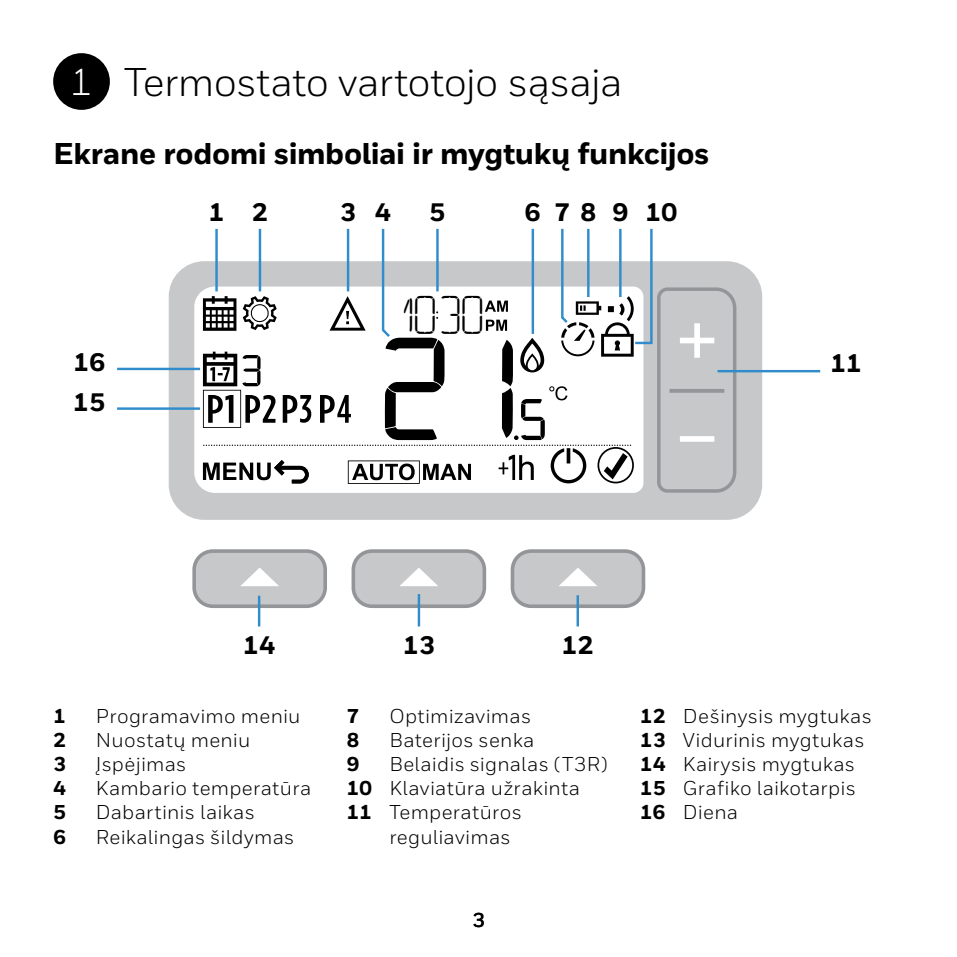
<style>
.page{position:relative;width:957px;height:957px;background:#fff}
.page>*{position:absolute;margin:0;border:0;box-sizing:border-box;transform-origin:0 0}
.t1{font:45.75px "Honeywell Lo T";color:#000}
.t2{font:40px "Honeywell Sans";letter-spacing:-.015em;color:#000}
.t3{font:37.5px "Honeywell Sans";color:#fff}
.t4{font:800 30px "Honeywell Sans";letter-spacing:-.015em;color:#000}
.t5{font:800 25.25px "Honeywell Sans";letter-spacing:.01em;color:#000}
.t6{font:20px/24px "Honeywell Sans";letter-spacing:.015em;color:#000}
.t7{font:800 20px "Honeywell Sans";color:#000}
.t8{font:700 20px "Honeywell Sans";color:#000}
.s1{font-weight:800}
</style>
<div class="page">
<svg style="left:169px;top:261px;width:593px;height:259px;background:#cbccce"></svg>
<div style="left:194px;top:551px;width:131px;height:55px;background:#c7c8ca;border-radius:19px"></div>
<div style="left:192px;top:549px;width:135px;height:59px;border:4px solid #939598;border-radius:19px"></div>
<svg style="left:241px;top:568px;width:38px;height:18px"></svg>
<div style="left:353px;top:551px;width:131px;height:55px;background:#c7c8ca;border-radius:19px"></div>
<div style="left:351px;top:549px;width:135px;height:59px;border:4px solid #939598;border-radius:19px"></div>
<svg style="left:400px;top:568px;width:38px;height:18px"></svg>
<div style="left:512px;top:551px;width:131px;height:55px;background:#c7c8ca;border-radius:19px"></div>
<div style="left:511px;top:549px;width:134px;height:59px;border:4px solid #939598;border-radius:19px"></div>
<svg style="left:559px;top:568px;width:38px;height:18px"></svg>
<hr style="left:117px;top:368px;width:83px;height:2px;background:#308ccb">
<hr style="left:117px;top:407px;width:83px;height:3px;background:#308ccb">
<hr style="left:717px;top:370px;width:103px;height:2px;background:#308ccb">
<hr style="left:418px;top:594px;width:2px;height:32px;background:#308ccb">
<hr style="left:576px;top:595px;width:3px;height:31px;background:#308ccb">
<hr style="left:258px;top:596px;width:2px;height:30px;background:#308ccb">
<svg style="left:203px;top:228px;width:533px;height:265px"></svg>
<div style="left:53px;top:53px;width:57px;height:57px;background:#000;border-radius:50%"></div>
<h2 class="t2" style="left:124px;top:59px;width:500px">Termostato vartotojo sąsaja</h2>
<h3 class="t4" style="left:53px;top:135px;width:658px">Ekrane rodomi simboliai ir mygtukų funkcijos</h3>
<h3 class="t3" style="left:70px;top:59px;width:25px">1</h3>
<p class="t5" style="left:209px;top:197px;width:61px">1 2</p>
<p class="t5" style="left:340px;top:197px;width:52px">3 4</p>
<p class="t5" style="left:429px;top:197px;width:17px">5</p>
<p class="t5" style="left:525px;top:197px;width:154px">6789 10</p>
<h1 class="t1" style="left:392px;top:293px;width:98px">1030</h1>
<p class="t5" style="left:74px;top:347px;width:33px">16</p>
<p class="t5" style="left:830px;top:348px;width:33px">11</p>
<p class="t5" style="left:73px;top:387px;width:33px">15</p>
<p class="t5" style="left:243px;top:630px;width:33px">14</p>
<p class="t5" style="left:403px;top:630px;width:33px">13</p>
<p class="t5" style="left:562px;top:630px;width:33px">12</p>
<p class="t7" style="left:53px;top:704px;width:14px">1</p>
<p class="t6" style="left:96px;top:704px;width:206px">Programavimo meniu</p>
<p class="t7" style="left:53px;top:728px;width:14px">2</p>
<p class="t6" style="left:96px;top:728px;width:156px">Nuostatų meniu</p>
<p class="t7" style="left:53px;top:752px;width:14px">3</p>
<p class="t6" style="left:96px;top:752px;width:92px">Įspėjimas</p>
<p class="t7" style="left:53px;top:776px;width:14px">4</p>
<p class="t6" style="left:96px;top:776px;width:217px">Kambario temperatūra</p>
<p class="t7" style="left:53px;top:800px;width:14px">5</p>
<p class="t6" style="left:96px;top:800px;width:160px">Dabartinis laikas</p>
<p class="t7" style="left:53px;top:824px;width:14px">6</p>
<p class="t6" style="left:96px;top:824px;width:200px">Reikalingas šildymas</p>
<p class="t7" style="left:347px;top:704px;width:14px">7</p>
<p class="t6" style="left:389px;top:704px;width:143px">Optimizavimas</p>
<p class="t7" style="left:347px;top:728px;width:14px">8</p>
<p class="t6" style="left:389px;top:728px;width:147px">Baterijos senka</p>
<p class="t7" style="left:347px;top:752px;width:14px">9</p>
<p class="t6" style="left:389px;top:752px;width:220px">Belaidis signalas (T3R)</p>
<p class="t6" style="left:347px;top:776px;width:235px"><span class="s1">10</span> Klaviatūra užrakinta</p>
<p class="t6" style="left:347px;top:800px;width:176px"><span class="s1">11</span> Temperatūros</p>
<p class="t6" style="left:389px;top:824px;width:123px">reguliavimas</p>
<p class="t8" style="left:472px;top:907px;width:14px">3</p>
<p class="t6" style="left:640px;top:704px;width:233px"><span class="s1">12</span> Dešinysis mygtukas<br><span class="s1">13</span> Vidurinis mygtukas<br><span class="s1">14</span> Kairysis mygtukas<br><span class="s1">15</span> Grafiko laikotarpis<br><span class="s1">16</span> Diena</p>
</div>
